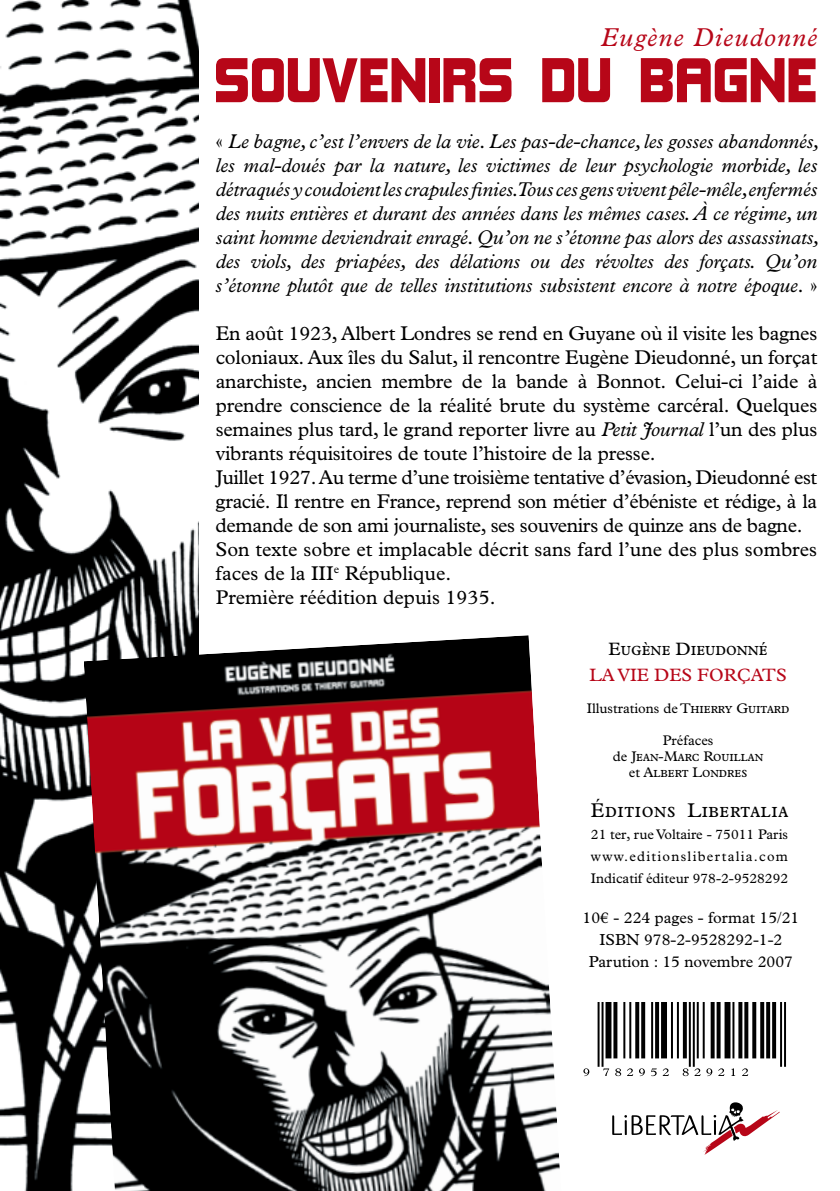
<style>
.page{position:relative;width:840px;height:1191px;background:#fff}
.page>*{position:absolute;margin:0;border:0;box-sizing:border-box;transform-origin:0 0}
.t1{font:58px "Kimberley";letter-spacing:.01em;color:#b70618}
.t2{font:italic 26px "Plantin Std";letter-spacing:.05em;color:#b70618}
.t3{font:20px/24px "Plantin MT Std";letter-spacing:-.01em;color:#000}
.t4{font:italic 20px/24px "Plantin Std";color:#000;text-align:justify}
.t5{font:20px "Plantin MT Std";letter-spacing:.03em;color:#000}
.t6{font:18px "Plantin MT Std";color:#000}
.t7{font:18px "Plantin MT Std";color:#b70618}
.t8{font:16px/22px "Plantin MT Std";color:#000;text-align:center}
.t9{font:14px/22px "Plantin MT Std";color:#000;text-align:justify}
.s1{font-family:"Plantin MT Std";font-style:normal}
.s2{font-family:"Plantin Std";font-style:italic}
</style>
<div class="page">
<img style="left:0;top:0;width:198px;height:1191px">
<img style="left:84px;top:635px;width:476px;height:556px">
<svg style="left:584px;top:1002px;width:202px;height:75px"></svg>
<hr style="left:597px;top:1002px;width:2px;height:64px;background:#000">
<hr style="left:601px;top:1002px;width:2px;height:64px;background:#000">
<hr style="left:605px;top:1002px;width:2px;height:55px;background:#000">
<hr style="left:607px;top:1002px;width:2px;height:55px;background:#000">
<hr style="left:609px;top:1002px;width:2px;height:55px;background:#000">
<hr style="left:613px;top:1002px;width:2px;height:55px;background:#000">
<hr style="left:615px;top:1002px;width:2px;height:55px;background:#000">
<hr style="left:623px;top:1002px;width:2px;height:55px;background:#000">
<hr style="left:629px;top:1002px;width:2px;height:55px;background:#000">
<hr style="left:635px;top:1002px;width:1px;height:55px;background:#000">
<hr style="left:637px;top:1002px;width:1px;height:55px;background:#000">
<hr style="left:641px;top:1002px;width:1px;height:55px;background:#000">
<hr style="left:643px;top:1002px;width:1px;height:55px;background:#000">
<hr style="left:650px;top:1002px;width:2px;height:55px;background:#000">
<hr style="left:654px;top:1002px;width:2px;height:55px;background:#000">
<hr style="left:656px;top:1002px;width:2px;height:55px;background:#000">
<hr style="left:660px;top:1002px;width:2px;height:55px;background:#000">
<hr style="left:662px;top:1002px;width:2px;height:55px;background:#000">
<hr style="left:664px;top:1002px;width:2px;height:55px;background:#000">
<hr style="left:670px;top:1002px;width:2px;height:55px;background:#000">
<hr style="left:676px;top:1002px;width:2px;height:55px;background:#000">
<hr style="left:682px;top:1002px;width:2px;height:55px;background:#000">
<hr style="left:684px;top:1002px;width:2px;height:55px;background:#000">
<hr style="left:688px;top:1002px;width:2px;height:64px;background:#000">
<hr style="left:692px;top:1002px;width:2px;height:64px;background:#000">
<hr style="left:696px;top:1002px;width:2px;height:55px;background:#000">
<hr style="left:702px;top:1002px;width:2px;height:55px;background:#000">
<hr style="left:710px;top:1002px;width:2px;height:55px;background:#000">
<hr style="left:712px;top:1002px;width:2px;height:55px;background:#000">
<hr style="left:716px;top:1002px;width:2px;height:55px;background:#000">
<hr style="left:718px;top:1002px;width:2px;height:55px;background:#000">
<hr style="left:724px;top:1002px;width:2px;height:55px;background:#000">
<hr style="left:726px;top:1002px;width:2px;height:55px;background:#000">
<hr style="left:728px;top:1002px;width:2px;height:55px;background:#000">
<hr style="left:732px;top:1002px;width:2px;height:55px;background:#000">
<hr style="left:738px;top:1002px;width:1px;height:55px;background:#000">
<hr style="left:740px;top:1002px;width:1px;height:55px;background:#000">
<hr style="left:744px;top:1002px;width:1px;height:55px;background:#000">
<hr style="left:746px;top:1002px;width:1px;height:55px;background:#000">
<hr style="left:752px;top:1002px;width:1px;height:55px;background:#000">
<hr style="left:754px;top:1002px;width:1px;height:55px;background:#000">
<hr style="left:759px;top:1002px;width:2px;height:55px;background:#000">
<hr style="left:761px;top:1002px;width:2px;height:55px;background:#000">
<hr style="left:765px;top:1002px;width:2px;height:55px;background:#000">
<hr style="left:767px;top:1002px;width:2px;height:55px;background:#000">
<hr style="left:771px;top:1002px;width:2px;height:55px;background:#000">
<hr style="left:773px;top:1002px;width:2px;height:55px;background:#000">
<hr style="left:779px;top:1002px;width:2px;height:64px;background:#000">
<hr style="left:783px;top:1002px;width:2px;height:64px;background:#000">
<svg style="left:583px;top:1068px;width:6px;height:8px"></svg>
<svg style="left:603px;top:1068px;width:5px;height:8px"></svg>
<svg style="left:615px;top:1068px;width:5px;height:8px"></svg>
<svg style="left:626px;top:1068px;width:18px;height:8px"></svg>
<svg style="left:650px;top:1068px;width:6px;height:8px"></svg>
<svg style="left:662px;top:1068px;width:6px;height:8px"></svg>
<svg style="left:682px;top:1068px;width:6px;height:8px"></svg>
<svg style="left:694px;top:1068px;width:6px;height:8px"></svg>
<svg style="left:706px;top:1068px;width:18px;height:8px"></svg>
<svg style="left:731px;top:1068px;width:3px;height:8px"></svg>
<svg style="left:741px;top:1068px;width:6px;height:8px"></svg>
<svg style="left:612px;top:1102px;width:168px;height:53px"></svg>
<h2 class="t2" style="left:600px;top:22px;width:218px">Eugène Dieudonné</h2>
<h1 class="t1" style="left:214px;top:48px;width:604px">SOUVENIRS DU BAGNE</h1>
<p class="t4" style="left:215px;top:129px;width:605px"><span class="s1">«</span> Le bagne,c’est l’envers de la vie.Les pas-de-chance,les gosses abandonnés, les mal-doués par la nature, les victimes de leur psychologie morbide, les détraquésycoudoientlescrapulesfinies.Tousces gensviventpêle-mêle,enfermés des nuits entières et durant des années dans les mêmes cases.À ce régime, un saint homme deviendrait enragé.Qu’on ne s’étonne pas alors des assassinats, des viols, des priapées, des délations ou des révoltes des forçats. Qu’on s’étonne plutôt que de telles institutions subsistent encore à notre époque. <span class="s1">»</span></p>
<p class="t3" style="left:215px;top:321px;width:603px">En août 1923, Albert Londres se rend en Guyane où il visite les bagnes coloniaux. Aux îles du Salut, il rencontre Eugène Dieudonné, un forçat anarchiste, ancien membre de la bande à Bonnot. Celui-ci l’aide à prendre conscience de la réalité brute du système carcéral. Quelques semaines plus tard, le grand reporter livre au <span class="s2">Petit Journal</span> l’un des plus vibrants réquisitoires de toute l’histoire de la presse.<br>Juillet 1927.Au terme d’une troisième tentative d’évasion, Dieudonné est gracié. Il rentre en France, reprend son métier d’ébéniste et rédige, à la demande de son ami journaliste, ses souvenirs de quinze ans de bagne.<br>Son texte sobre et implacable décrit sans fard l’une des plus sombres faces de la III<sup>e</sup> République.<br>Première réédition depuis 1935.</p>
<p class="t6" style="left:608px;top:638px;width:161px">Eugène Dieudonné</p>
<p class="t7" style="left:589px;top:664px;width:52px">La Viedesf</p>
<p class="t7" style="left:708px;top:664px;width:76px">orçats</p>
<p class="t9" style="left:586px;top:697px;width:204px">Illustrations de Thierry Guitard</p>
<p class="t9" style="left:612px;top:732px;width:152px;line-height:16px;text-align:center">Préfaces<br>de Jean-Marc Rouillan et Albert Londres</p>
<p class="t5" style="left:590px;top:798px;width:199px">Éditions Libertalia</p>
<p class="t9" style="left:590px;top:823px;width:199px">21 ter, rue Voltaire - 75011 Paris www.editionslibertalia.com Indicatif éditeur 978-2-9528292</p>
<p class="t8" style="left:582px;top:906px;width:218px">10€ - 224 pages - format 15/21<br>ISBN 978-2-9528292-1-2<br>Parution : 15 novembre 2007</p>
</div>
